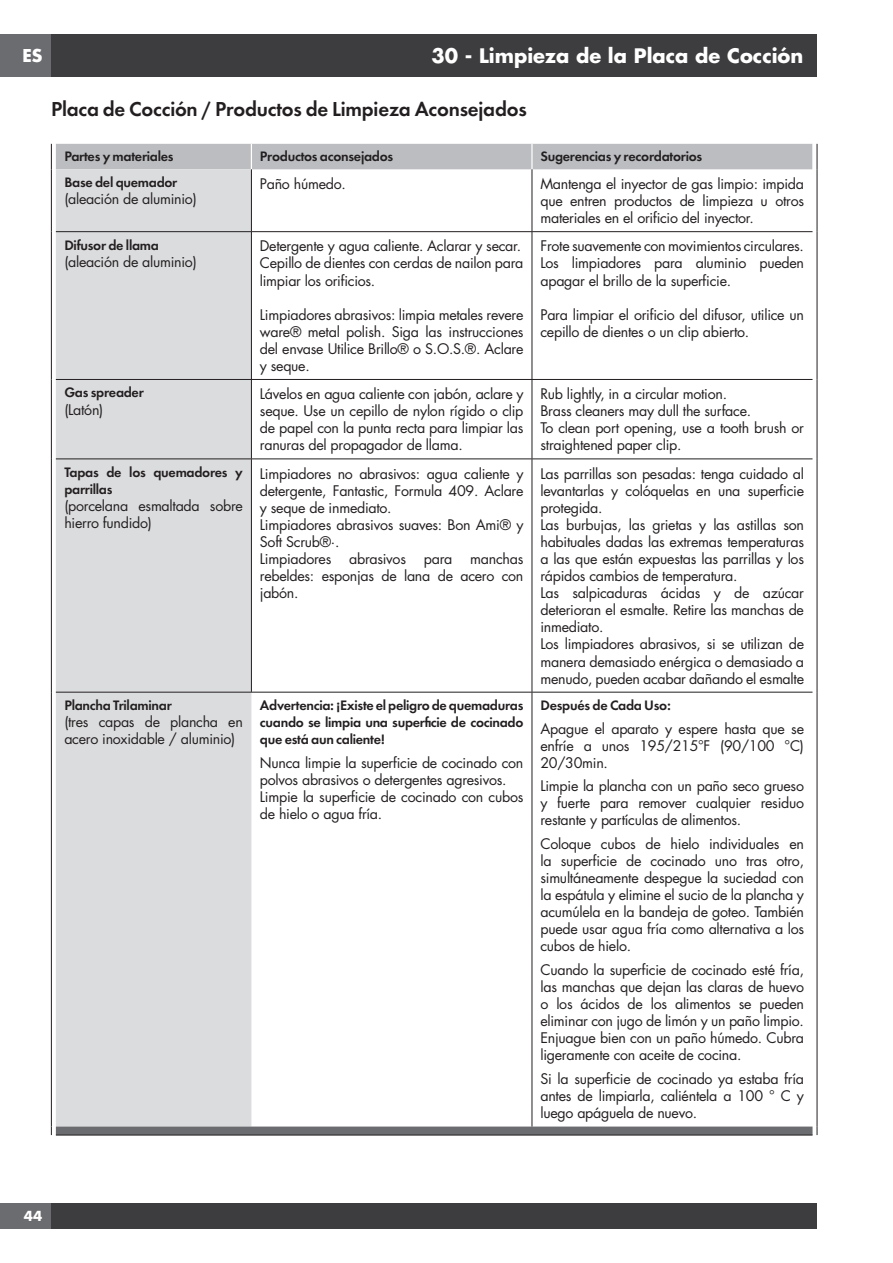
<style>
.page{position:relative;width:893px;height:1263px;background:#fff}
.page>*{position:absolute;margin:0;border:0;box-sizing:border-box;transform-origin:0 0}
.t1{font:21px "Futura Dem Bld";letter-spacing:-.01em;color:#231f20}
.t2{font:700 19.5px "Futura";color:#fff}
.t3{font:700 17.25px "Futura";color:#fff}
.t4{font:14.25px/17.1px "Futura";letter-spacing:-.02em;color:#231f20;text-align:justify}
.t5{font:14.25px/17.1px "Futura Dem Bld";letter-spacing:-.02em;color:#231f20}
.t6{font:700 13.5px "Futura";color:#fff}
</style>
<div class="page">
<div style="left:0;top:34px;width:51px;height:43px;background:#6b6c6f"></div>
<div style="left:51px;top:34px;width:765px;height:43px;background:#3d3c3e"></div>
<div style="left:0;top:1203px;width:51px;height:26px;background:#6b6c6f"></div>
<div style="left:51px;top:1203px;width:765px;height:26px;background:#3d3c3e"></div>
<div style="left:56px;top:169px;width:195px;height:958px;background:#dbdcde"></div>
<hr style="left:51px;top:169px;width:1px;height:63px;background:#231f20">
<hr style="left:817px;top:169px;width:1px;height:63px;background:#231f20">
<hr style="left:51px;top:232px;width:1px;height:147px;background:#231f20">
<hr style="left:817px;top:232px;width:1px;height:147px;background:#231f20">
<hr style="left:51px;top:379px;width:1px;height:80px;background:#231f20">
<hr style="left:817px;top:379px;width:1px;height:80px;background:#231f20">
<svg style="left:51px;top:1127px;width:767px;height:8px;background:#68696c"></svg>
<hr style="left:51px;top:459px;width:1px;height:233px;background:#231f20">
<hr style="left:817px;top:459px;width:1px;height:233px;background:#231f20">
<hr style="left:51px;top:692px;width:1px;height:435px;background:#231f20">
<hr style="left:817px;top:692px;width:1px;height:435px;background:#231f20">
<div style="left:51px;top:144px;width:767px;height:25px;background:#bbbdc0"></div>
<hr style="left:251px;top:169px;width:1px;height:62px;background:#231f20">
<hr style="left:532px;top:169px;width:1px;height:62px;background:#231f20">
<hr style="left:56px;top:231px;width:476px;height:1px;background:#231f20">
<hr style="left:251px;top:232px;width:1px;height:147px;background:#231f20">
<hr style="left:532px;top:231px;width:280px;height:1px;background:#231f20">
<hr style="left:532px;top:232px;width:1px;height:147px;background:#231f20">
<hr style="left:56px;top:379px;width:476px;height:1px;background:#231f20">
<hr style="left:251px;top:380px;width:1px;height:79px;background:#231f20">
<hr style="left:532px;top:379px;width:280px;height:1px;background:#231f20">
<hr style="left:532px;top:380px;width:1px;height:79px;background:#231f20">
<hr style="left:56px;top:459px;width:476px;height:1px;background:#231f20">
<hr style="left:251px;top:459px;width:1px;height:233px;background:#231f20">
<hr style="left:532px;top:459px;width:280px;height:1px;background:#231f20">
<hr style="left:532px;top:459px;width:1px;height:233px;background:#231f20">
<hr style="left:56px;top:1135px;width:756px;height:1px;background:#231f20">
<hr style="left:532px;top:692px;width:1px;height:435px;background:#231f20">
<hr style="left:56px;top:692px;width:756px;height:1px;background:#231f20">
<p class="t3" style="left:22px;top:48px;width:22px">ES</p>
<h2 class="t2" style="left:431px;top:47px;width:373px">30 - Limpieza de la Placa de Cocción</h2>
<h1 class="t1" style="left:51px;top:100px;width:477px">Placa de Cocción / Productos de Limpieza Aconsejados</h1>
<p class="t5" style="left:64px;top:149px;width:111px">Partes y materiales</p>
<p class="t5" style="left:260px;top:149px;width:135px">Productos aconsejados</p>
<p class="t5" style="left:540px;top:149px;width:163px">Sugerencias y recordatorios</p>
<p class="t5" style="left:64px;top:175px;width:115px">Base del quemador</p>
<p class="t4" style="left:64px;top:192px;width:134px">(aleación de aluminio)</p>
<p class="t4" style="left:260px;top:176px;width:87px">Paño húmedo.</p>
<p class="t4" style="left:540px;top:176px;width:265px">Mantenga el inyector de gas limpio: impida que entren productos de limpieza u otros materiales en el orificio del inyector.</p>
<p class="t5" style="left:64px;top:237px;width:96px">Difusor de llama</p>
<p class="t4" style="left:64px;top:254px;width:134px">(aleación de aluminio)</p>
<p class="t4" style="left:260px;top:239px;width:265px;text-align:left">Detergente y agua caliente. Aclarar y secar.<br>Cepillo de dientes con cerdas de nailon para limpiar los orificios.</p>
<p class="t4" style="left:260px;top:307px;width:265px">Limpiadores abrasivos: limpia metales revere ware® metal polish. Siga las instrucciones del envase Utilice Brillo® o S.O.S.®. Aclare y seque.</p>
<p class="t4" style="left:540px;top:239px;width:265px">Frote suavemente con movimientos circulares.<br>Los limpiadores para aluminio pueden apagar el brillo de la superficie.</p>
<p class="t4" style="left:540px;top:307px;width:265px">Para limpiar el orificio del difusor, utilice un cepillo de dientes o un clip abierto.</p>
<p class="t5" style="left:64px;top:385px;width:81px">Gas spreader</p>
<p class="t4" style="left:64px;top:402px;width:40px">(Latón)</p>
<p class="t4" style="left:260px;top:387px;width:265px">Lávelos en agua caliente con jabón, aclare y seque. Use un cepillo de nylon rígido o clip de papel con la punta recta para limpiar las ranuras del propagador de llama.</p>
<p class="t4" style="left:540px;top:387px;width:265px;text-align:left">Rub lightly, in a circular motion.<br>Brass cleaners may dull the surface.<br>To clean port opening, use a tooth brush or straightened paper clip.</p>
<p class="t5" style="left:64px;top:464px;width:180px">Tapas de los quemadores y parrillas</p>
<p class="t4" style="left:64px;top:498px;width:180px">(porcelana esmaltada sobre hierro fundido)</p>
<p class="t4" style="left:260px;top:466px;width:265px;text-align:left">Limpiadores no abrasivos: agua caliente y detergente, Fantastic, Formula 409. Aclare y seque de inmediato.<br>Limpiadores abrasivos suaves: Bon Ami® y<br>Soft Scrub®·.<br>Limpiadores</p>
<p class="t4" style="left:260px;top:551px;width:265px;text-indent:210px">manchas rebeldes: esponjas de lana de acero con jabón.</p>
<p class="t4" style="left:349px;top:551px;width:58px">abrasivos</p>
<p class="t4" style="left:424px;top:551px;width:30px">para</p>
<p class="t4" style="left:540px;top:466px;width:265px;text-align:left">Las parrillas son pesadas: tenga cuidado al levantarlas y colóquelas en una superficie protegida.<br>Las burbujas, las grietas y las astillas son habituales dadas las extremas temperaturas a las que están expuestas las parrillas y los rápidos cambios de temperatura.<br>Las salpicaduras ácidas y de azúcar deterioran el esmalte. Retire las manchas de inmediato.<br>Los limpiadores abrasivos, si se utilizan de manera demasiado enérgica o demasiado a menudo, pueden acabar dañando el esmalte</p>
<p class="t5" style="left:64px;top:698px;width:109px">Plancha Trilaminar</p>
<p class="t4" style="left:64px;top:715px;width:180px">(tres capas de plancha en acero inoxidable / aluminio)</p>
<p class="t5" style="left:260px;top:698px;width:265px;text-align:justify">Advertencia: ¡Existe el peligro de quemaduras cuando se limpia una superficie de cocinado que está aun caliente!</p>
<p class="t4" style="left:260px;top:755px;width:265px;text-align:left">Nunca limpie la superficie de cocinado con polvos abrasivos o detergentes agresivos.<br>Limpie la superficie de cocinado con cubos de hielo o agua fría.</p>
<p class="t5" style="left:540px;top:698px;width:132px">Después de Cada Uso:</p>
<p class="t4" style="left:540px;top:721px;width:265px">Apague el aparato y espere hasta que se enfríe a unos 195/215°F (90/100 °C)<br>20/30min.</p>
<p class="t4" style="left:540px;top:779px;width:265px">Limpie la plancha con un paño seco grueso y fuerte para remover cualquier residuo restante y partículas de alimentos.</p>
<p class="t4" style="left:540px;top:836px;width:265px">Coloque cubos de hielo individuales en la superficie de cocinado uno tras otro, simultáneamente despegue la suciedad con la espátula y elimine el sucio de la plancha y acumúlela en la bandeja de goteo. También puede usar agua fría como alternativa a los cubos de hielo.</p>
<p class="t4" style="left:540px;top:962px;width:265px">Cuando la superficie de cocinado esté fría, las manchas que dejan las claras de huevo o los ácidos de los alimentos se pueden eliminar con jugo de limón y un paño limpio.<br>Enjuague bien con un paño húmedo. Cubra ligeramente con aceite de cocina.</p>
<p class="t4" style="left:540px;top:1071px;width:265px">Si la superficie de cocinado ya estaba fría antes de limpiarla, caliéntela a 100 ° C y luego apáguela de nuevo.</p>
<p class="t6" style="left:24px;top:1210px;width:20px">44</p>
</div>
